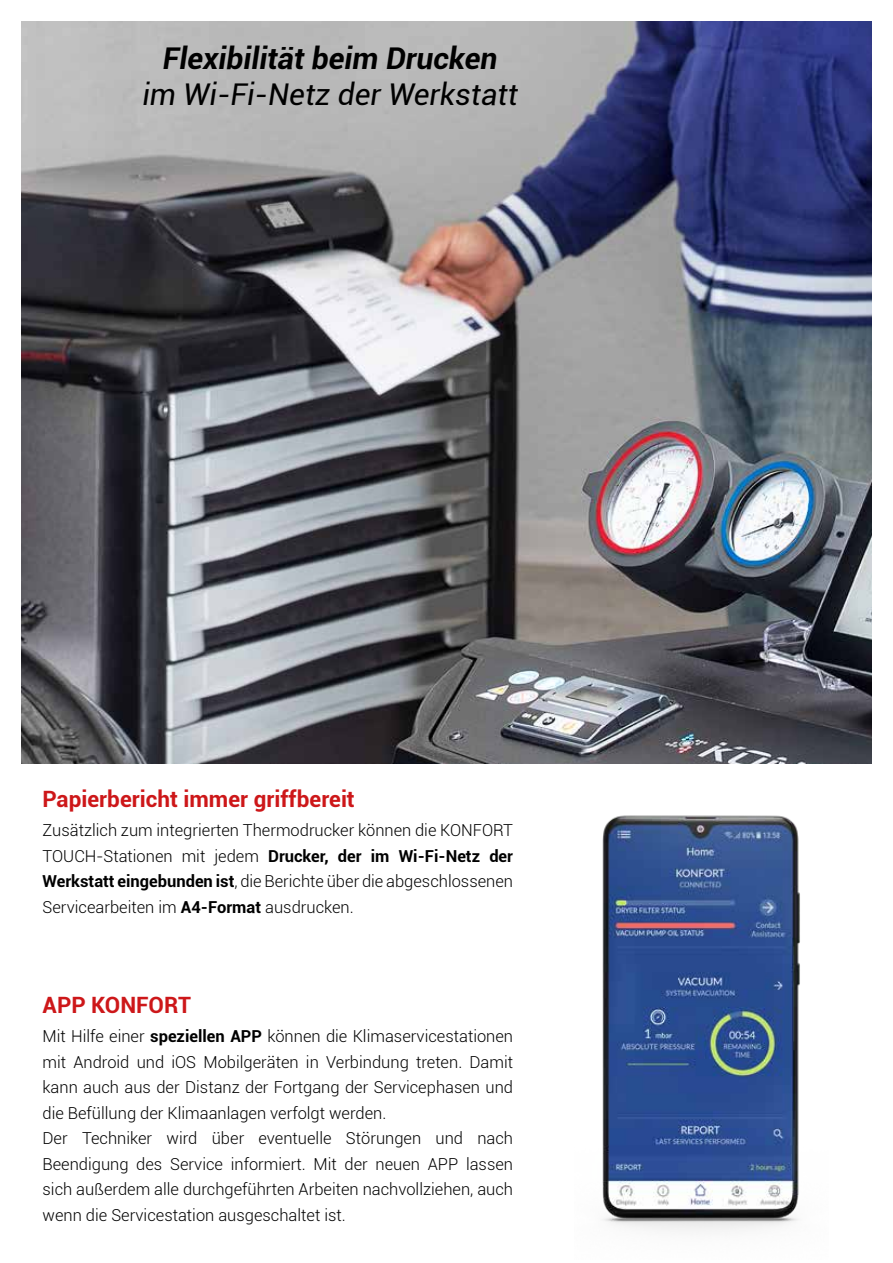
<style>
.page{position:relative;width:893px;height:1263px;background:#fff}
.page>*{position:absolute;margin:0;border:0;box-sizing:border-box;transform-origin:0 0}
.t1{font:italic 30px "Roboto";color:#000}
.t2{font:italic 700 30px "Roboto";color:#000}
.t3{font:700 22.5px "Roboto";color:#cd1719}
.t4{font:300 16.5px/25.5px "Roboto";color:#000;text-align:justify}
.s1{font-weight:700}
</style>
<div class="page">
<img style="left:21px;top:21px;width:851px;height:742px">
<img style="left:602px;top:815px;width:198px;height:417px">
<h1 class="t2" style="left:163px;top:37px;width:336px">Flexibilität beim Drucken</h1>
<h1 class="t1" style="left:142px;top:74px;width:377px">im Wi-Fi-Netz der Werkstatt</h1>
<h2 class="t3" style="left:43px;top:783px;width:314px">Papierbericht immer griffbereit</h2>
<p class="t4" style="left:43px;top:817px;width:472px">Zusätzlich zum integrierten Thermodrucker können die KONFORT TOUCH-Stationen mit jedem <span class="s1">Drucker, der im Wi-Fi-Netz der Werkstatt eingebunden ist</span>, die Berichte über die abgeschlossenen Servicearbeiten im <span class="s1">A4-Format</span> ausdrucken.</p>
<h2 class="t3" style="left:43px;top:989px;width:150px">APP KONFORT</h2>
<p class="t4" style="left:43px;top:1023px;width:472px;text-align:left">Mit Hilfe einer <span class="s1">speziellen APP</span> können die Klimaservicestationen mit Android und iOS Mobilgeräten in Verbindung treten. Damit kann auch aus der Distanz der Fortgang der Servicephasen und die Befüllung der Klimaanlagen verfolgt werden.<br>Der Techniker wird über eventuelle Störungen und nach Beendigung des Service informiert. Mit der neuen APP lassen sich außerdem alle durchgeführten Arbeiten nachvollziehen, auch wenn die Servicestation ausgeschaltet ist.</p>
</div>
